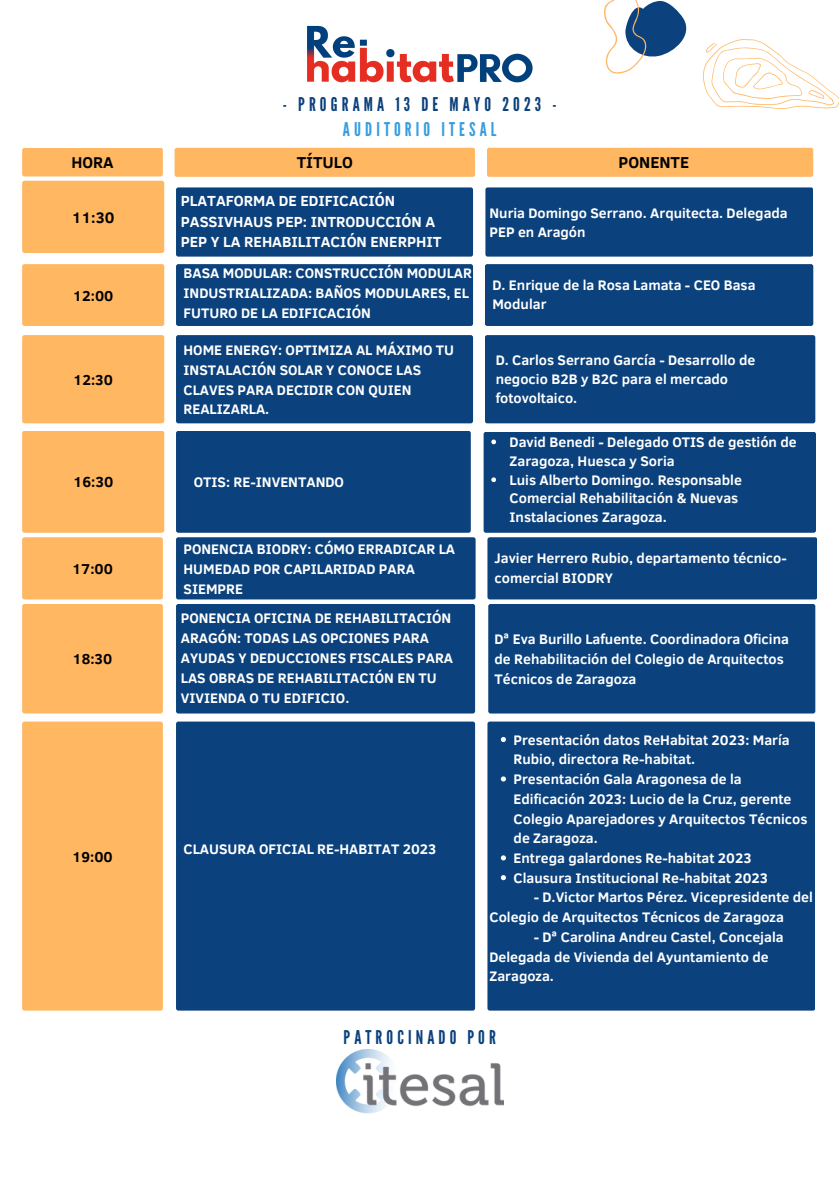
<style>
.page{position:relative;width:839px;height:1191px;background:#fff}
.page>*{position:absolute;margin:0;border:0;box-sizing:border-box;transform-origin:0 0}
.t1{font:19px "League Gothic";letter-spacing:.215em;color:#0b417c}
.t2{font:19px "League Gothic";letter-spacing:.215em;color:#379de1}
.t3{font:700 16.2px "Clear Sans";color:#000}
.t4{font:700 16px "Clear Sans";color:#000}
.t5{font:700 15.6px "Clear Sans";color:#000}
.t6{font:700 15px/20.8px "Clear Sans";color:#fff}
.t7{font:700 14.8px "Clear Sans";color:#000}
.t8{font:700 14.2px/19.8px "Clear Sans";color:#fff}
</style>
<div class="page">
<svg style="left:604px;top:0;width:83px;height:74px"></svg>
<svg style="left:702px;top:39px;width:136px;height:70px"></svg>
<img style="left:307px;top:25px;width:226px;height:58px">
<div style="left:22px;top:264px;width:142px;height:62px;background:#ffb762;border-radius:2px"></div>
<div style="left:22px;top:335px;width:142px;height:88px;background:#ffb762;border-radius:2px"></div>
<div style="left:176px;top:264px;width:297px;height:62px;background:#0b417c;border-radius:2px"></div>
<div style="left:485px;top:264px;width:328px;height:62px;background:#0b417c;border-radius:2px"></div>
<div style="left:176px;top:335px;width:297px;height:88px;background:#0b417c;border-radius:2px"></div>
<div style="left:485px;top:335px;width:330px;height:88px;background:#0b417c;border-radius:2px"></div>
<div style="left:22px;top:148px;width:141px;height:29px;background:#ffb762;border-radius:2px"></div>
<div style="left:174px;top:148px;width:301px;height:29px;background:#ffb762;border-radius:2px"></div>
<div style="left:487px;top:148px;width:326px;height:29px;background:#ffb762;border-radius:2px"></div>
<div style="left:22px;top:181px;width:142px;height:72px;background:#ffb762;border-radius:2px"></div>
<div style="left:176px;top:187px;width:297px;height:70px;background:#0b417c;border-radius:2px"></div>
<div style="left:485px;top:187px;width:328px;height:70px;background:#0b417c;border-radius:2px"></div>
<img style="left:336px;top:1049px;width:167px;height:65px">
<div style="left:22px;top:604px;width:141px;height:110px;background:#ffb762;border-radius:2px"></div>
<div style="left:22px;top:722px;width:141px;height:289px;background:#ffb762;border-radius:2px"></div>
<div style="left:22px;top:537px;width:141px;height:62px;background:#ffb762;border-radius:2px"></div>
<div style="left:176px;top:604px;width:299px;height:110px;background:#0b417c;border-radius:2px"></div>
<div style="left:488px;top:604px;width:327px;height:110px;background:#0b417c;border-radius:2px"></div>
<div style="left:176px;top:722px;width:299px;height:289px;background:#0b417c;border-radius:2px"></div>
<div style="left:487px;top:722px;width:328px;height:289px;background:#0b417c;border-radius:2px"></div>
<div style="left:176px;top:537px;width:299px;height:62px;background:#0b417c;border-radius:2px"></div>
<div style="left:487px;top:537px;width:330px;height:62px;background:#0b417c;border-radius:2px"></div>
<svg style="left:501px;top:737px;width:5px;height:5px"></svg>
<svg style="left:501px;top:776px;width:5px;height:6px"></svg>
<svg style="left:501px;top:855px;width:5px;height:5px"></svg>
<svg style="left:501px;top:875px;width:5px;height:5px"></svg>
<div style="left:22px;top:431px;width:142px;height:102px;background:#ffb762;border-radius:2px"></div>
<div style="left:176px;top:431px;width:295px;height:102px;background:#0b417c;border-radius:2px"></div>
<div style="left:483px;top:432px;width:333px;height:101px;background:#0b417c;border-radius:2px"></div>
<svg style="left:491px;top:440px;width:5px;height:4px"></svg>
<svg style="left:491px;top:477px;width:5px;height:5px"></svg>
<p class="t1" style="left:283px;top:93px;width:275px">- PROGRAMA 13 DE MAYO 2023 -</p>
<p class="t2" style="left:343px;top:118px;width:155px">AUDITORIO ITESAL</p>
<p class="t4" style="left:71px;top:151px;width:44px">HORA</p>
<p class="t3" style="left:296px;top:150px;width:58px">TÍTULO</p>
<p class="t3" style="left:618px;top:150px;width:72px">PONENTE</p>
<p class="t5" style="left:72px;top:206px;width:44px">11:30</p>
<p class="t7" style="left:73px;top:285px;width:42px">12:00</p>
<p class="t7" style="left:73px;top:369px;width:41px">12:30</p>
<p class="t6" style="left:181px;top:189px;width:262px">PLATAFORMA DE EDIFICACIÓN<br>PASSIVHAUS PEP: INTRODUCCIÓN A<br>PEP Y LA REHABILITACIÓN ENERPHIT</p>
<p class="t8" style="left:489px;top:202px;width:300px">Nuria Domingo Serrano. Arquitecta. Delegada<br>PEP en Aragón</p>
<p class="t8" style="left:183px;top:262px;width:301px">BASA MODULAR: CONSTRUCCIÓN MODULAR E<br>INDUSTRIALIZADA: BAÑOS MODULARES, EL<br>FUTURO DE LA EDIFICACIÓN</p>
<p class="t8" style="left:183px;top:339px;width:272px">HOME ENERGY: OPTIMIZA AL MÁXIMO TU<br>INSTALACIÓN SOLAR Y CONOCE LAS<br>CLAVES PARA DECIDIR CON QUIEN<br>REALIZARLA.</p>
<p class="t8" style="left:492px;top:275px;width:264px;line-height:18.8px">D. Enrique de la Rosa Lamata - CEO Basa<br>Modular</p>
<p class="t8" style="left:495px;top:350px;width:261px;line-height:18.8px">D. Carlos Serrano García - Desarrollo de negocio B2B y B2C para el mercado fotovoltaico.</p>
<p class="t7" style="left:73px;top:471px;width:42px">16:30</p>
<p class="t8" style="left:194px;top:471px;width:152px">OTIS: RE-INVENTANDO</p>
<p class="t8" style="left:509px;top:431px;width:289px;line-height:19px">David Benedi - Delegado OTIS de gestión de<br>Zaragoza, Huesca y Soria</p>
<p class="t8" style="left:509px;top:469px;width:234px;line-height:19px">Luis Alberto Domingo. Responsable<br>Comercial Rehabilitación &amp; Nuevas<br>Instalaciones Zaragoza.</p>
<p class="t7" style="left:72px;top:558px;width:43px">17:00</p>
<p class="t7" style="left:73px;top:648px;width:41px">18:30</p>
<p class="t7" style="left:72px;top:846px;width:42px">19:00</p>
<p class="t8" style="left:183px;top:539px;width:273px">PONENCIA BIODRY: CÓMO ERRADICAR LA<br>HUMEDAD POR CAPILARIDAD PARA<br>SIEMPRE</p>
<p class="t8" style="left:494px;top:547px;width:294px">Javier Herrero Rubio, departamento técnico&shy;comercial BIODRY</p>
<p class="t8" style="left:181px;top:608px;width:274px">PONENCIA OFICINA DE REHABILITACIÓN<br>ARAGÓN: TODAS LAS OPCIONES PARA<br>AYUDAS Y DEDUCCIONES FISCALES PARA<br>LAS OBRAS DE REHABILITACIÓN EN TU<br>VIVIENDA O TU EDIFICIO.</p>
<p class="t8" style="left:183px;top:838px;width:254px">CLAUSURA OFICIAL RE-HABITAT 2023</p>
<p class="t8" style="left:494px;top:629px;width:296px">Dª Eva Burillo Lafuente. Coordinadora Oficina de Rehabilitación del Colegio de Arquitectos<br>Técnicos de Zaragoza</p>
<p class="t8" style="left:513px;top:729px;width:277px">Presentación datos ReHabitat 2023: María<br>Rubio, directora Re-habitat.</p>
<p class="t8" style="left:513px;top:768px;width:295px">Presentación Gala Aragonesa de la Edificación 2023: Lucio de la Cruz, gerente Colegio Aparejadores y Arquitectos Técnicos de Zaragoza.</p>
<p class="t8" style="left:513px;top:847px;width:239px">Entrega galardones Re-habitat 2023</p>
<p class="t8" style="left:513px;top:867px;width:256px">Clausura Institucional Re-habitat 2023</p>
<p class="t8" style="left:489px;top:887px;width:325px;text-indent:44px">- D.Victor Martos Pérez. Vicepresidente del<br>Colegio de Arquitectos Técnicos de Zaragoza</p>
<p class="t8" style="left:489px;top:926px;width:296px;text-indent:44px">- Dª Carolina Andreu Castel, Concejala<br>Delegada de Vivienda del Ayuntamiento de<br>Zaragoza.</p>
<p class="t1" style="left:343px;top:1026px;width:154px">PATROCINADO POR</p>
</div>
